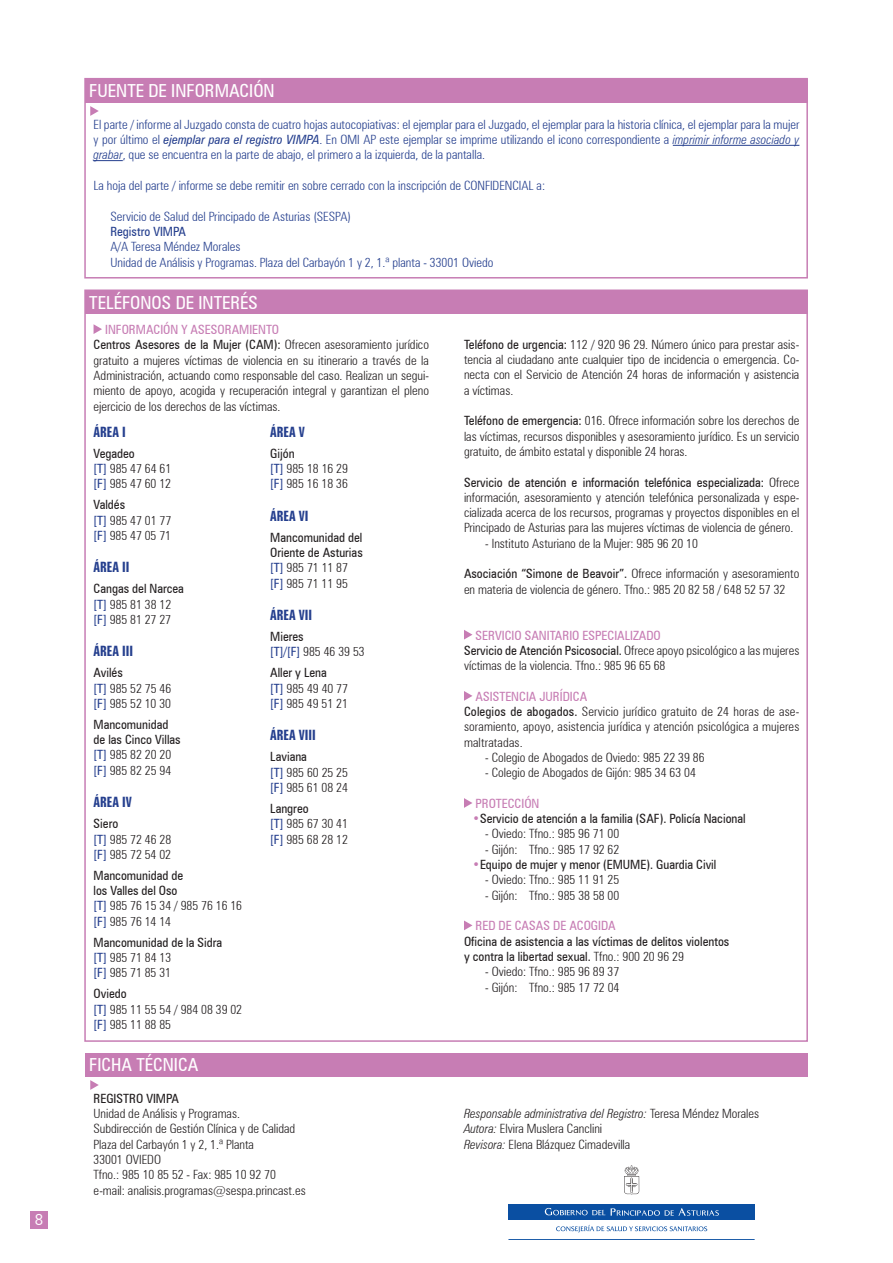
<style>
.page{position:relative;width:893px;height:1263px;background:#fff}
.page>*{position:absolute;margin:0;border:0;box-sizing:border-box;transform-origin:0 0}
.t1{font:condensed 18px "Zurich BT";color:#fff}
.t2{font:16.5px "Corbel";color:#fff}
.t3{font:700 extra-condensed 14.25px "Zurich BT";color:#253f8e}
.t4{font:300 condensed 12.75px/15.3px "Zurich BT";color:#231f20}
.t5{font:300 condensed 12.75px/15.3px "Zurich BT";color:#253f8e;text-align:justify}
.t6{font:condensed 12.75px/15.3px "Zurich BT";color:#231f20}
.t7{font:condensed 12.75px "Zurich BT";color:#c77db4}
.t8{font:condensed 12.75px "Zurich BT";color:#253f8e}
.s1{font-weight:400;font-style:italic}
.s2{font-style:italic}
.s3{font-weight:400}
.s4{font-weight:400;color:#c77db4}
.s5{font-weight:400;color:#253f8e}
.s6{color:#253f8e}
.s7{font-weight:300}
.s8{color:#c77db4}
</style>
<div class="page">
<svg style="left:94px;top:324px;width:8px;height:10px"></svg>
<div style="left:85px;top:79px;width:723px;height:23px;background:#c77db4"></div>
<svg style="left:90px;top:106px;width:9px;height:10px"></svg>
<hr style="left:673px;top:145px;width:126px;height:1px;background:#253f8e">
<svg style="left:94px;top:160px;width:29px;height:1px"></svg>
<div style="left:84px;top:78px;width:724px;height:201px;border:2px solid #c77db4"></div>
<div style="left:85px;top:290px;width:723px;height:24px;background:#c77db4"></div>
<svg style="left:464px;top:630px;width:8px;height:9px"></svg>
<svg style="left:464px;top:691px;width:8px;height:10px"></svg>
<svg style="left:464px;top:798px;width:8px;height:10px"></svg>
<svg style="left:464px;top:920px;width:8px;height:10px"></svg>
<div style="left:85px;top:1053px;width:723px;height:23px;background:#c77db4"></div>
<svg style="left:90px;top:1080px;width:9px;height:10px"></svg>
<div style="left:508px;top:1204px;width:247px;height:16px;background:#0a4fa2"></div>
<hr style="left:508px;top:1239px;width:247px;height:1px;background:#0a4fa2">
<svg style="left:624px;top:1165px;width:15px;height:29px"></svg>
<svg style="left:545px;top:1208px;width:174px;height:8px"></svg>
<svg style="left:556px;top:1225px;width:151px;height:7px"></svg>
<div style="left:30px;top:1211px;width:18px;height:18px;background:#c77db4"></div>
<p class="t2" style="left:35px;top:1209px;width:10px">8</p>
<h1 class="t1" style="left:89px;top:80px;width:187px">FUENTE DE INFORMACIÓN</h1>
<p class="t5" style="left:94px;top:117px;width:707px">El parte / informe al Juzgado consta de cuatro hojas autocopiativas: el ejemplar para el Juzgado, el ejemplar para la historia clínica, el ejemplar para la mujer y por último el <span class="s1">ejemplar para el registro VIMPA</span>. En OMI AP este ejemplar se imprime utilizando el icono correspondiente a <span class="s2">imprimir informe asociado y grabar</span>, que se encuentra en la parte de abajo, el primero a la izquierda, de la pantalla.</p>
<p class="t5" style="left:94px;top:178px;width:453px">La hoja del parte / informe se debe remitir en sobre cerrado con la inscripción de CONFIDENCIAL a:</p>
<p class="t5" style="left:111px;top:208px;width:242px">Servicio de Salud del Principado de Asturias (SESPA)</p>
<p class="t8" style="left:111px;top:224px;width:77px">Registro VIMPA</p>
<p class="t5" style="left:111px;top:239px;width:384px">A/A Teresa Méndez Morales<br>Unidad de Análisis y Programas. Plaza del Carbayón 1 y 2, 1.ª planta - 33001 Oviedo</p>
<h1 class="t1" style="left:89px;top:291px;width:44px">Teléfonos</h1>
<h1 class="t1" style="left:176px;top:291px;width:37px">de Inter</h1>
<h1 class="t1" style="left:240px;top:291px;width:18px">és</h1>
<p class="t4" style="left:464px;top:336px;width:337px;text-align:justify"><span class="s3">Teléfono de urgencia:</span> 112 / 920 96 29. Número único para prestar asis&shy;tencia al ciudadano ante cualquier tipo de incidencia o emergencia. Co&shy;necta con el Servicio de Atención 24 horas de información y asistencia a víctimas.</p>
<p class="t4" style="left:464px;top:413px;width:337px;text-align:justify"><span class="s3">Teléfono de emergencia:</span> 016. Ofrece información sobre los derechos de las víctimas, recursos disponibles y asesoramiento jurídico. Es un servicio gratuito, de ámbito estatal y disponible 24 horas.</p>
<p class="t4" style="left:464px;top:474px;width:337px;text-align:justify"><span class="s3">Servicio de atención e información telefónica especializada:</span> Ofrece información, asesoramiento y atención telefónica personalizada y espe&shy;cializada acerca de los recursos, programas y proyectos disponibles en el Principado de Asturias para las mujeres víctimas de violencia de género.</p>
<p class="t4" style="left:485px;top:535px;width:214px">- Instituto Asturiano de la Mujer: 985 96 20 10</p>
<p class="t4" style="left:464px;top:566px;width:337px"><span class="s3">Asociación “Simone de Beavoir”.</span> Ofrece información y asesoramiento en materia de violencia de género. Tfno.: 985 20 82 58 / 648 52 57 32</p>
<p class="t7" style="left:476px;top:627px;width:14px">Servicio</p>
<p class="t7" style="left:525px;top:627px;width:7px">sanitario</p>
<p class="t7" style="left:583px;top:627px;width:7px">especiali</p>
<p class="t7" style="left:105px;top:322px;width:11px">Información</p>
<p class="t4" style="left:94px;top:322px;width:337px;text-indent:88px"><span class="s4">y Asesoramiento<br></span><span class="s3">Centros Asesores de la Mujer (CAM):</span> Ofrecen asesoramiento jurídico gratuito a mujeres víctimas de violencia en su itinerario a través de la Administración, actuando como responsable del caso. Realizan un segui&shy;miento de apoyo, acogida y recuperación integral y garantizan el pleno ejercicio de los derechos de las víctimas.</p>
<p class="t3" style="left:94px;top:423px;width:34px">ÁREA I</p>
<p class="t4" style="left:94px;top:445px;width:79px"><span class="s3">Vegadeo<br></span><span class="s5">[T]</span> 985 47 64 61 <span class="s5">[F]</span> 985 47 60 12</p>
<p class="t4" style="left:94px;top:497px;width:79px"><span class="s3">Valdés<br></span><span class="s5">[T]</span> 985 47 01 77 <span class="s5">[F]</span> 985 47 05 71</p>
<p class="t3" style="left:94px;top:559px;width:37px">ÁREA II</p>
<p class="t4" style="left:94px;top:581px;width:92px"><span class="s3">Cangas del Narcea </span><span class="s5">[T]</span> 985 81 38 12 <span class="s5">[F]</span> 985 81 27 27</p>
<p class="t3" style="left:94px;top:643px;width:41px">ÁREA III</p>
<p class="t4" style="left:94px;top:665px;width:79px"><span class="s3">Avilés<br></span><span class="s5">[T]</span> 985 52 75 46 <span class="s5">[F]</span> 985 52 10 30</p>
<p class="t6" style="left:94px;top:717px;width:89px">Mancomunidad de las Cinco Villas <span class="s6">[T]</span> <span class="s7">985 82 20 20 </span><span class="s6">[F]</span> <span class="s7">985 82 25 94</span></p>
<p class="t3" style="left:94px;top:794px;width:40px">ÁREA IV</p>
<p class="t4" style="left:94px;top:816px;width:79px"><span class="s3">Siero<br></span><span class="s5">[T]</span> 985 72 46 28 <span class="s5">[F]</span> 985 72 54 02</p>
<p class="t6" style="left:94px;top:867px;width:150px">Mancomunidad de<br>los Valles del Oso<br><span class="s6">[T]</span> <span class="s7">985 76 15 34 / 985 76 16 16 </span><span class="s6">[F]</span> <span class="s7">985 76 14 14</span></p>
<p class="t6" style="left:94px;top:934px;width:130px">Mancomunidad de la Sidra <span class="s6">[T]</span> <span class="s7">985 71 84 13<br></span><span class="s6">[F]</span> <span class="s7">985 71 85 31</span></p>
<p class="t4" style="left:94px;top:986px;width:150px"><span class="s3">Oviedo<br></span><span class="s5">[T]</span> 985 11 55 54 / 984 08 39 02 <span class="s5">[F]</span> 985 11 88 85</p>
<h1 class="t1" style="left:89px;top:1054px;width:18px">Ficha</h1>
<h1 class="t1" style="left:136px;top:1054px;width:27px">Técnica</h1>
<p class="t3" style="left:270px;top:423px;width:36px">ÁREA V</p>
<p class="t4" style="left:270px;top:445px;width:79px"><span class="s3">Gijón<br></span><span class="s5">[T]</span> 985 18 16 29 <span class="s5">[F]</span> 985 16 18 36</p>
<p class="t3" style="left:270px;top:507px;width:40px">ÁREA VI</p>
<p class="t6" style="left:270px;top:529px;width:94px">Mancomunidad del<br>Oriente de Asturias <span class="s6">[T]</span> <span class="s7">985 71 11 87 </span><span class="s6">[F]</span> <span class="s7">985 71 11 95</span></p>
<p class="t3" style="left:270px;top:607px;width:43px">ÁREA VII</p>
<p class="t4" style="left:270px;top:629px;width:96px"><span class="s3">Mieres<br></span><span class="s5">[T]/[F]</span> 985 46 39 53</p>
<p class="t4" style="left:270px;top:665px;width:79px"><span class="s3">Aller y Lena<br></span><span class="s5">[T]</span> 985 49 40 77 <span class="s5">[F]</span> 985 49 51 21</p>
<p class="t3" style="left:270px;top:727px;width:47px">ÁREA VIII</p>
<p class="t4" style="left:270px;top:749px;width:79px"><span class="s3">Laviana<br></span><span class="s5">[T]</span> 985 60 25 25 <span class="s5">[F]</span> 985 61 08 24</p>
<p class="t4" style="left:270px;top:801px;width:79px"><span class="s3">Langreo<br></span><span class="s5">[T]</span> 985 67 30 41 <span class="s5">[F]</span> 985 68 28 12</p>
<p class="t4" style="left:464px;top:627px;width:337px;text-indent:169px"><span class="s4">zado<br></span><span class="s3">Servicio de Atención Psicosocial.</span> Ofrece apoyo psicológico a las mujeres víctimas de la violencia. Tfno.: 985 96 65 68</p>
<p class="t7" style="left:476px;top:688px;width:15px">Asistencia</p>
<p class="t4" style="left:464px;top:688px;width:337px;text-indent:75px"><span class="s4">jur ídica<br></span><span class="s3">Colegios de abogados.</span> Servicio jurídico gratuito de 24 horas de ase&shy;soramiento, apoyo, asistencia jurídica y atención psicológica a mujeres maltratadas.</p>
<p class="t4" style="left:485px;top:750px;width:221px">- Colegio de Abogados de Oviedo: 985 22 39 86</p>
<p class="t4" style="left:485px;top:765px;width:212px">- Colegio de Abogados de Gijón: 985 34 63 04</p>
<p class="t7" style="left:476px;top:796px;width:14px">Protección</p>
<p class="t6" style="left:472px;top:811px;width:275px"><span class="s8">•</span>Servicio de atención a la familia (SAF). Policía Nacional</p>
<p class="t4" style="left:485px;top:826px;width:136px">- Oviedo: Tfno.: 985 96 71 00</p>
<p class="t4" style="left:485px;top:841px;width:136px">- Gijón: Tfno.: 985 17 92 62</p>
<p class="t6" style="left:472px;top:857px;width:245px"><span class="s8">•</span>Equipo de mujer y menor (EMUME). Guardia Civil</p>
<p class="t4" style="left:485px;top:872px;width:136px">- Oviedo: Tfno.: 985 11 91 25</p>
<p class="t4" style="left:485px;top:887px;width:136px">- Gijón: Tfno.: 985 38 58 00</p>
<p class="t7" style="left:476px;top:918px;width:48px">Reddecasas</p>
<p class="t7" style="left:553px;top:918px;width:24px">de acogida</p>
<p class="t6" style="left:464px;top:933px;width:267px">Oficina de asistencia a las víctimas de delitos violentos y contra la libertad sexual. <span class="s7">Tfno.: 900 20 96 29</span></p>
<p class="t4" style="left:485px;top:964px;width:136px">- Oviedo: Tfno.: 985 96 89 37</p>
<p class="t4" style="left:485px;top:979px;width:136px">- Gijón: Tfno.: 985 17 72 04</p>
<p class="t6" style="left:94px;top:1090px;width:87px">REGISTRO VIMPA</p>
<p class="t4" style="left:94px;top:1106px;width:214px">Unidad de Análisis y Programas.<br>Subdirección de Gestión Clínica y de Calidad Plaza del Carbayón 1 y 2, 1.ª Planta<br>33001 OVIEDO<br>Tfno.: 985 10 85 52 - Fax: 985 10 92 70 e-mail: analisis.programas@sespa.princast.es</p>
<p class="t4" style="left:464px;top:1106px;width:297px"><span class="s2">Responsable administrativa del Registro:</span> Teresa Méndez Morales<br><span class="s2">Autora:</span> Elvira Muslera Canclini<br><span class="s2">Revisora:</span> Elena Blázquez Cimadevilla</p>
</div>
